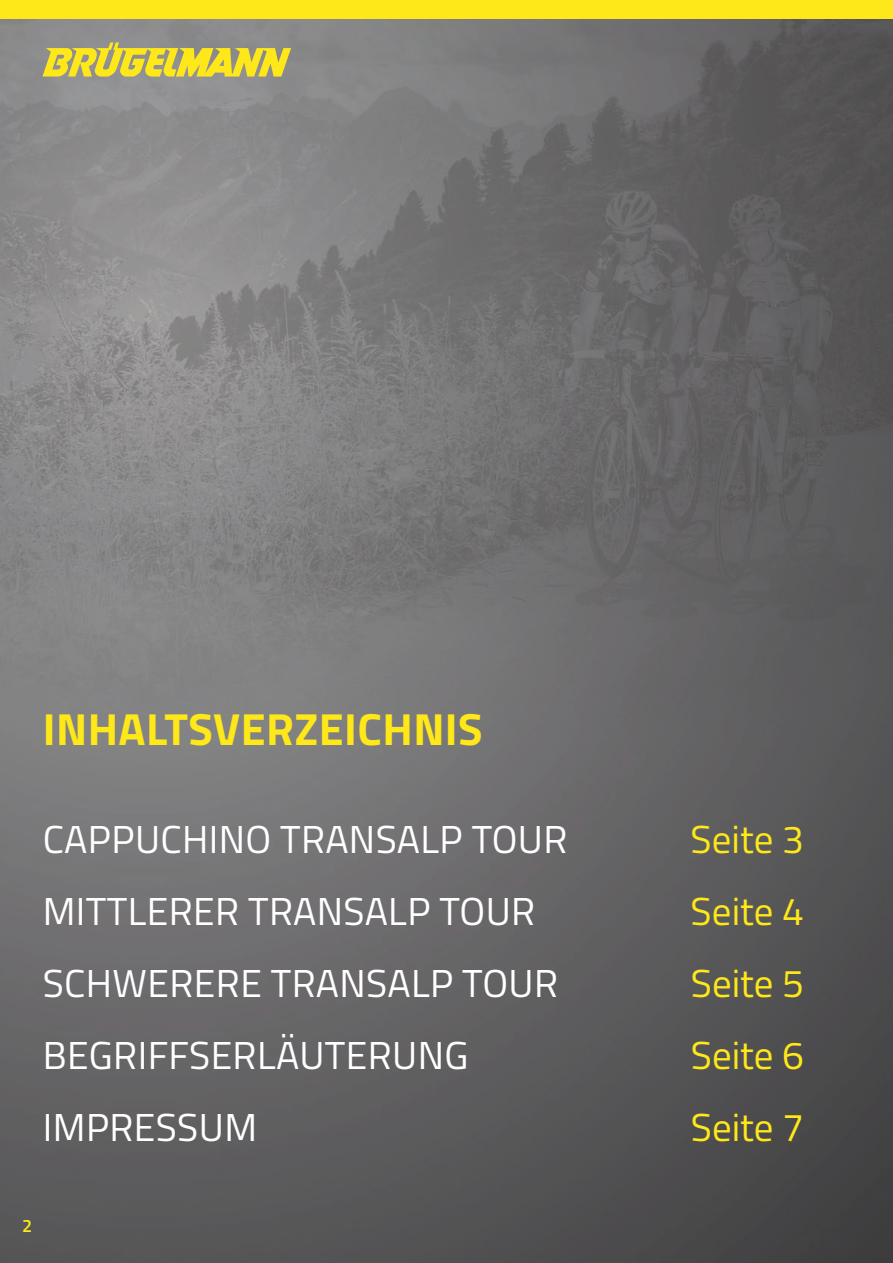
<style>
.page{position:relative;width:893px;height:1263px;background:#fff}
.page>*{position:absolute;margin:0;border:0;box-sizing:border-box;transform-origin:0 0}
.t1{font:700 45px "Titillium Web";letter-spacing:.01em;color:#fee819}
.t2{font:39px "Titillium Web";letter-spacing:.01em;color:#fff}
.t3{font:39px "Titillium Web";color:#fee819}
.t4{font:600 18px "Titillium Web";color:#fee819}
</style>
<div class="page">
<img style="left:0;top:18px;width:893px;height:1245px">
<div style="left:0;top:0;width:893px;height:18px;background:#fee819"></div>
<svg style="left:43px;top:43px;width:248px;height:34px;background:#cfc24a"></svg>
<p class="t1" style="left:43px;top:695px;width:442px">INHALTSVERZEICHNIS</p>
<p class="t2" style="left:43px;top:810px;width:526px">CAPPUCHINO TRANSALP TOUR</p>
<p class="t3" style="left:691px;top:810px;width:115px">Seite 3</p>
<p class="t2" style="left:43px;top:882px;width:494px">MITTLERER TRANSALP TOUR</p>
<p class="t3" style="left:691px;top:882px;width:115px">Seite 4</p>
<p class="t2" style="left:43px;top:954px;width:517px">SCHWERERE TRANSALP TOUR</p>
<p class="t3" style="left:691px;top:954px;width:115px">Seite 5</p>
<p class="t2" style="left:43px;top:1026px;width:427px">BEGRIFFSERLÄUTERUNG</p>
<p class="t3" style="left:691px;top:1026px;width:115px">Seite 6</p>
<p class="t2" style="left:43px;top:1098px;width:216px">IMPRESSUM</p>
<p class="t3" style="left:691px;top:1098px;width:115px">Seite 7</p>
<p class="t4" style="left:22px;top:1212px;width:12px">2</p>
</div>
